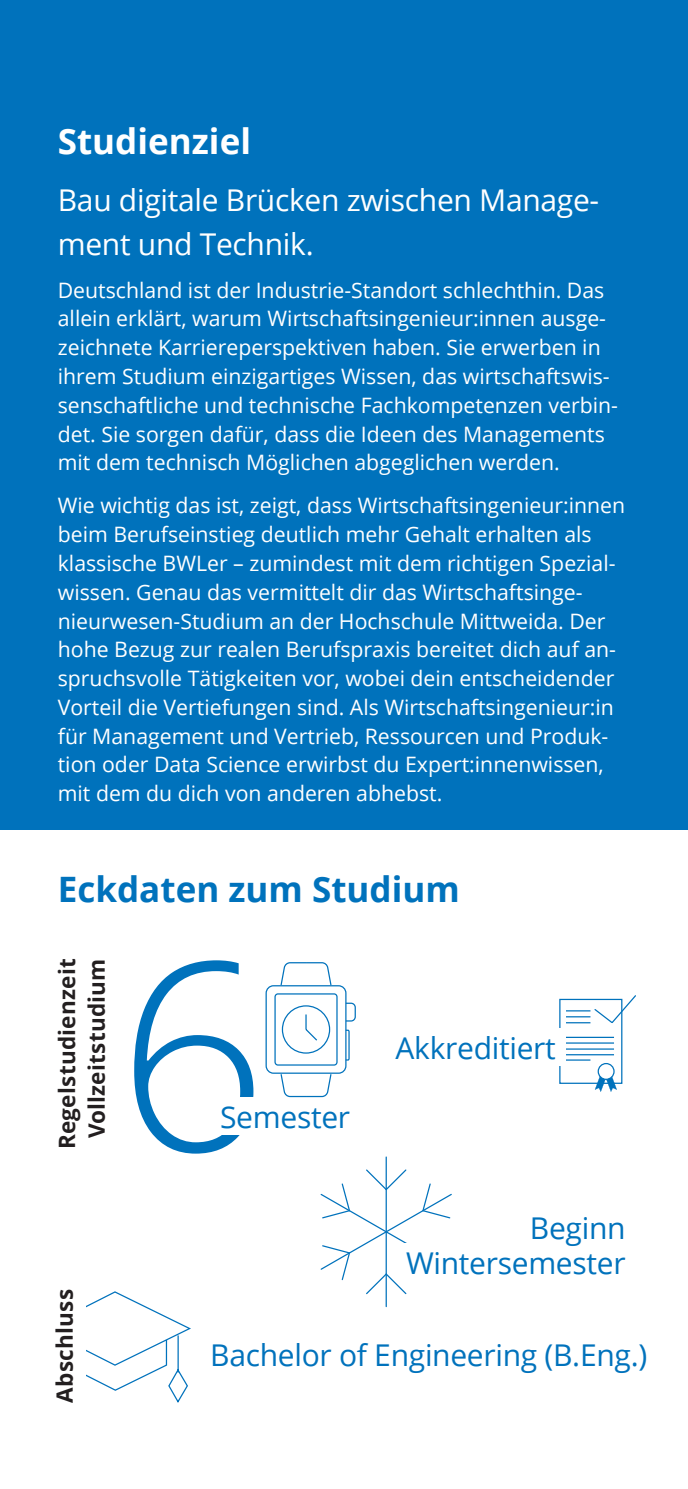
<style>
.page{position:relative;width:688px;height:1489px;background:#fff}
.page>*{position:absolute;margin:0;border:0;box-sizing:border-box;transform-origin:0 0}
.t1{font:300 263px "Open Sans";color:#0072bc}
.t2{font:700 35px "Open Sans";color:#0072bc}
.t3{font:700 35px "Open Sans";color:#fff}
.t4{font:30px "Open Sans";letter-spacing:-.01em;color:#0072bc}
.t5{font:30px/43px "Open Sans";letter-spacing:-.01em;color:#fff}
.t6{font:700 22.5px/29.8px "Open Sans";letter-spacing:.01em;color:#231f20;text-align:center}
.t7{font:21.25px/28.8px "Open Sans";color:#fff}
</style>
<div class="page">
<div style="left:0;top:0;width:687px;height:829px;background:#0072bc"></div>
<div style="left:265px;top:985px;width:81px;height:88px;border:1px solid #0072bc;border-radius:7px"></div>
<div style="left:274px;top:993px;width:63px;height:72px;border:1px solid #0072bc;border-radius:3px"></div>
<svg style="left:279px;top:962px;width:53px;height:24px"></svg>
<svg style="left:279px;top:1072px;width:53px;height:25px"></svg>
<svg style="left:344px;top:1001px;width:12px;height:21px"></svg>
<svg style="left:344px;top:1028px;width:6px;height:33px"></svg>
<svg style="left:281px;top:1005px;width:50px;height:49px"></svg>
<svg style="left:86px;top:1291px;width:105px;height:112px"></svg>
<hr style="left:385px;top:1156px;width:2px;height:150px;background:#0072bc">
<svg style="left:320px;top:1168px;width:132px;height:127px"></svg>
<div style="left:399px;top:1243px;width:233px;height:37px;background:#fff"></div>
<div style="left:559px;top:998px;width:63px;height:85px;border:1px solid #0072bc"></div>
<hr style="left:566px;top:1036px;width:47px;height:1px;background:#0072bc">
<hr style="left:566px;top:1042px;width:47px;height:1px;background:#0072bc">
<hr style="left:566px;top:1048px;width:47px;height:1px;background:#0072bc">
<hr style="left:566px;top:1054px;width:47px;height:1px;background:#0072bc">
<svg style="left:566px;top:1059px;width:24px;height:1px"></svg>
<svg style="left:566px;top:995px;width:70px;height:29px"></svg>
<svg style="left:594px;top:1071px;width:22px;height:20px"></svg>
<svg style="left:598px;top:1063px;width:15px;height:16px"></svg>
<div style="left:597px;top:1062px;width:17px;height:17px;border:1px solid #0072bc;border-radius:50%"></div>
<div style="left:388px;top:1028px;width:174px;height:37px;background:#fff"></div>
<h2 class="t3" style="left:58px;top:116px;width:195px">Studienziel</h2>
<h3 class="t5" style="left:58px;top:178px;width:543px">Bau digitale Brücken zwischen Manage&shy;ment und Technik.</h3>
<p class="t7" style="left:58px;top:275px;width:561px">Deutschland ist der Industrie-Standort schlechthin. Das allein erklärt, warum Wirtschaftsingenieur:innen ausge&shy;zeichnete Karriereperspektiven haben. Sie erwerben in ihrem Studium einzigartiges Wissen, das wirtschaftswis&shy;senschaftliche und technische Fachkompetenzen verbin&shy;det. Sie sorgen dafür, dass die Ideen des Managements mit dem technisch Möglichen abgeglichen werden.</p>
<p class="t7" style="left:58px;top:491px;width:568px">Wie wichtig das ist, zeigt, dass Wirtschaftsingenieur:innen beim Berufseinstieg deutlich mehr Gehalt erhalten als klassische BWLer – zumindest mit dem richtigen Spezial&shy;wissen. Genau das vermittelt dir das Wirtschaftsinge&shy;nieurwesen-Studium an der Hochschule Mittweida. Der hohe Bezug zur realen Berufspraxis bereitet dich auf an&shy;spruchsvolle Tätigkeiten vor, wobei dein entscheidender Vorteil die Vertiefungen sind. Als Wirtschaftsingenieur:in für Management und Vertrieb, Ressourcen und Produk&shy;tion oder Data Science erwirbst du Expert:innenwissen, mit dem du dich von anderen abhebst.</p>
<h2 class="t2" style="left:58px;top:864px;width:403px">Eckdaten zum Studium</h2>
<p class="t6" style="left:51px;top:1149px;width:192px;rotate:-90deg">Regelstudienzeit<br>Vollzeitstudium</p>
<h1 class="t1" style="left:117px;top:875px;width:152px">6</h1>
<h3 class="t4" style="left:220px;top:1096px;width:131px">Semester</h3>
<h3 class="t4" style="left:395px;top:1027px;width:162px">Akkreditiert</h3>
<h3 class="t4" style="left:529px;top:1207px;width:97px">Beginn</h3>
<h3 class="t4" style="left:406px;top:1241px;width:221px">Wintersemester</h3>
<p class="t6" style="left:49px;top:1402px;width:115px;rotate:-90deg">Abschluss</p>
<h3 class="t4" style="left:210px;top:1333px;width:438px">Bachelor of Engineering (B.Eng.)</h3>
</div>
